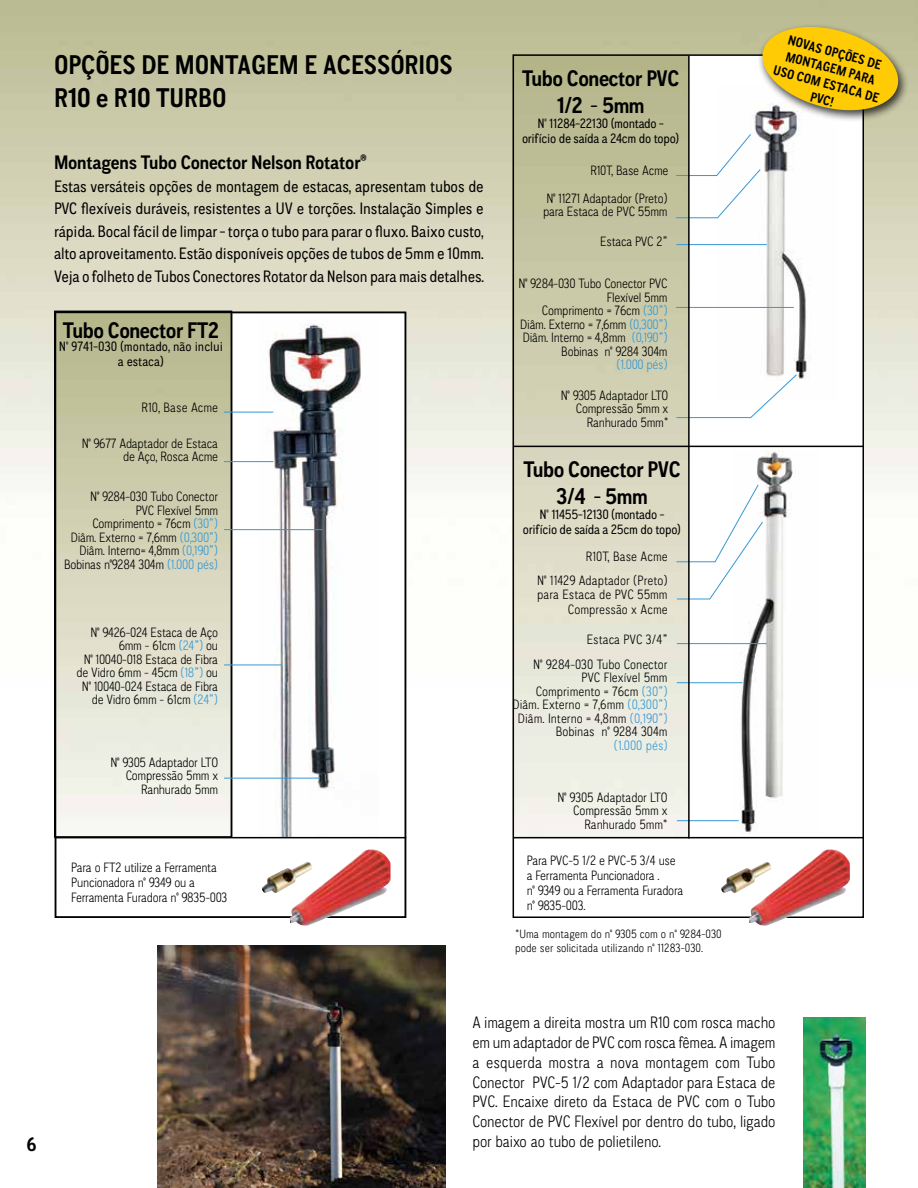
<style>
.page{position:relative;width:918px;height:1188px;background:#fff}
.page>*{position:absolute;margin:0;border:0;box-sizing:border-box;transform-origin:0 0}
.t1{font:700 27px/32.4px "CA Normal";color:#000}
.t2{font:700 22.5px/27px "CA Normal";letter-spacing:-.02em;color:#000;text-align:center}
.t3{font:700 19.5px "CA Normal";letter-spacing:-.01em;color:#000}
.t4{font:16.5px/22.5px "CA Normal";letter-spacing:-.01em;color:#000;text-align:justify}
.t5{font:300 16.5px/19.8px "CA Normal";letter-spacing:-.01em;color:#000;text-align:justify}
.t6{font:300 13.5px/13.5px "CA Normal";letter-spacing:-.02em;color:#000;text-align:right}
.t7{font:300 13.5px/13.5px "CA Normal";color:#000;text-align:right}
.t8{font:13.5px/15px "CA Normal";letter-spacing:-.02em;color:#000;text-align:center}
.t9{font:700 13.5px/16.2px "CA Normal";color:#000;text-align:center}
.t10{font:13.5px/15px "CA Normal";color:#000;text-align:center}
.t11{font:300 13.5px "CA Normal";letter-spacing:-.01em;color:#3698d4}
.t12{font:300 12px/14.4px "CA Normal";color:#000}
.s1{color:#3698d4}
</style>
<div class="page">
<img style="left:0;top:0;width:918px;height:686px">
<img style="left:803px;top:1017px;width:63px;height:171px">
<img style="left:158px;top:945px;width:288px;height:243px">
<img style="left:516px;top:57px;width:172px;height:780px">
<img style="left:721px;top:868px;width:28px;height:25px">
<div style="left:690px;top:55px;width:173px;height:391px;background:#fff"></div>
<img style="left:716px;top:112px;width:95px;height:267px">
<div style="left:690px;top:447px;width:173px;height:391px;background:#fff"></div>
<img style="left:733px;top:450px;width:60px;height:383px">
<svg style="left:675px;top:133px;width:86px;height:86px"></svg>
<svg style="left:676px;top:484px;width:88px;height:116px"></svg>
<hr style="left:676px;top:307px;width:118px;height:1px;background:#3698d4">
<hr style="left:677px;top:682px;width:65px;height:1px;background:#3698d4">
<hr style="left:677px;top:643px;width:90px;height:1px;background:#3698d4">
<hr style="left:677px;top:820px;width:62px;height:1px;background:#3698d4">
<svg style="left:676px;top:374px;width:122px;height:44px"></svg>
<hr style="left:676px;top:244px;width:91px;height:1px;background:#3698d4">
<hr style="left:688px;top:56px;width:2px;height:782px;background:#000">
<hr style="left:513px;top:446px;width:350px;height:1px;background:#000">
<div style="left:513px;top:54px;width:351px;height:864px;border:2px solid #000"></div>
<img style="left:749px;top:849px;width:101px;height:77px">
<div style="left:757px;top:24px;width:152px;height:99px;background:#000;opacity:.75"></div>
<svg style="left:758px;top:21px;width:145px;height:95px;background:#e3c341"></svg>
<svg style="left:56px;top:312px;width:349px;height:605px"></svg>
<div style="left:54px;top:311px;width:178px;height:527px;border:2px solid #000"></div>
<hr style="left:231px;top:312px;width:1px;height:525px;background:#000">
<img style="left:262px;top:868px;width:28px;height:25px">
<div style="left:55px;top:312px;width:351px;height:606px;border:2px solid #000"></div>
<img style="left:259px;top:324px;width:118px;height:513px">
<hr style="left:224px;top:529px;width:99px;height:1px;background:#3698d4">
<hr style="left:224px;top:665px;width:57px;height:1px;background:#3698d4">
<hr style="left:224px;top:778px;width:96px;height:1px;background:#3698d4">
<hr style="left:55px;top:837px;width:351px;height:1px;background:#000">
<img style="left:290px;top:849px;width:101px;height:77px">
<hr style="left:224px;top:461px;width:49px;height:1px;background:#3698d4">
<hr style="left:224px;top:412px;width:49px;height:1px;background:#3698d4">
<hr style="left:514px;top:837px;width:350px;height:1px;background:#000">
<h1 class="t1" style="left:54px;top:48px;width:400px">OPÇÕES DE MONTAGEM E ACESSÓRIOS<br>R10 e R10 TURBO</h1>
<h3 class="t3" style="left:54px;top:149px;width:314px">Montagens Tubo Conector Nelson Rotator®</h3>
<p class="t4" style="left:54px;top:174px;width:432px">Estas versáteis opções de montagem de estacas, apresentam tubos de PVC flexíveis duráveis, resistentes a UV e torções. Instalação Simples e rápida. Bocal fácil de limpar - torça o tubo para parar o fluxo. Baixo custo, alto aproveitamento. Estão disponíveis opções de tubos de 5mm e 10mm.<br>Veja o folheto de Tubos Conectores Rotator da Nelson para mais detalhes.</p>
<h2 class="t2" style="left:63px;top:316px;width:157px">Tubo Conector FT2</h2>
<p class="t10" style="left:59px;top:339px;width:166px">Nº 9741-030 (montado, não inclui a estaca)</p>
<p class="t7" style="left:142px;top:400px;width:78px">R10, Base Acme</p>
<p class="t6" style="left:82px;top:436px;width:138px">Nº 9677 Adaptador de Estaca de Aço, Rosca Acme</p>
<p class="t6" style="left:64px;top:490px;width:156px">Nº 9284-030 Tubo Conector<br>PVC Flexível 5mm<br>Comprimento = 76cm <span class="s1">(30”)<br></span>Diâm. Externo = 7,6mm <span class="s1">(0,300”)<br></span>Diâm. Interno= 4,8mm <span class="s1">(0,190”)<br></span>Bobinas nº9284 304m <span class="s1">(1.000 pés)</span></p>
<p class="t6" style="left:76px;top:625px;width:143px">Nº 9426-024 Estaca de Aço<br>6mm - 61cm <span class="s1">(24”)</span> ou<br>Nº 10040-018 Estaca de Fibra de Vidro 6mm - 45cm <span class="s1">(18”)</span> ou<br>Nº 10040-024 Estaca de Fibra de Vidro 6mm - 61cm <span class="s1">(24”)</span></p>
<p class="t6" style="left:111px;top:755px;width:109px">Nº 9305 Adaptador LTO<br>Compressão 5mm x<br>Ranhurado 5mm</p>
<p class="t6" style="left:71px;top:860px;width:158px;line-height:15px;text-align:left">Para o FT2 utilize a Ferramenta<br>Puncionadora nº 9349 ou a<br>Ferramenta Furadora nº 9835-003</p>
<h2 class="t2" style="left:522px;top:65px;width:159px">Tubo Conector PVC<br>1/2 - 5mm</h2>
<p class="t8" style="left:522px;top:116px;width:159px">Nº 11284-22130 (montado - orifício de saída a 24cm do topo)</p>
<p class="t6" style="left:591px;top:163px;width:79px">R10T, Base Acme</p>
<p class="t6" style="left:543px;top:191px;width:126px;text-align:left">Nº 11271 Adaptador (Preto) para Estaca de PVC 55mm</p>
<p class="t6" style="left:600px;top:235px;width:69px">Estaca PVC 2”</p>
<p class="t6" style="left:518px;top:277px;width:151px">Nº 9284-030 Tubo Conector PVC<br>Flexível 5mm<br>Comprimento = 76cm <span class="s1">(30”)<br></span>Diâm. Externo = 7,6mm <span class="s1">(0,300”)<br></span>Diâm. Interno = 4,8mm <span class="s1">(0,190”)<br></span>Bobinas nº 9284 304m</p>
<p class="t11" style="left:617px;top:356px;width:53px">(1.000 pés)</p>
<p class="t6" style="left:561px;top:388px;width:109px">Nº 9305 Adaptador LTO<br>Compressão 5mm x<br>Ranhurado 5mm*</p>
<h2 class="t2" style="left:523px;top:455px;width:159px">Tubo Conector PVC<br>3/4 - 5mm</h2>
<p class="t8" style="left:523px;top:506px;width:160px">Nº 11455-12130 (montado - orifício de saída a 25cm do topo)</p>
<p class="t7" style="left:537px;top:543px;width:132px;line-height:24.8px">R10T, Base Acme<br>Nº 11429 Adaptador (Preto)</p>
<p class="t7" style="left:537px;top:587px;width:132px;line-height:15px">para Estaca de PVC 55mm<br>Compressão x Acme</p>
<p class="t7" style="left:587px;top:632px;width:82px">Estaca PVC 3/4”</p>
<p class="t7" style="left:512px;top:657px;width:157px">Nº 9284-030 Tubo Conector<br>PVC Flexível 5mm<br>Comprimento = 76cm <span class="s1">(30”)<br></span>Diâm. Externo = 7,6mm <span class="s1">(0,300”)<br></span>Diâm. Interno = 4,8mm <span class="s1">(0,190”)<br></span>Bobinas nº 9284 304m</p>
<p class="t11" style="left:614px;top:736px;width:55px">(1.000 pés)</p>
<p class="t6" style="left:557px;top:790px;width:112px">Nº 9305 Adaptador LTO<br>Compressão 5mm x<br>Ranhurado 5mm*</p>
<p class="t6" style="left:527px;top:853px;width:158px;line-height:15px;text-align:left">Para PVC-5 1/2 e PVC-5 3/4 use a Ferramenta Puncionadora .<br>nº 9349 ou a Ferramenta Furadora nº 9835-003.</p>
<p class="t12" style="left:515px;top:926px;width:208px">*Uma montagem do nº 9305 com o nº 9284-030 pode ser solicitada utilizando nº 11283-030.</p>
<p class="t9" style="left:784px;top:30px;width:110px;rotate:15deg">NOVAS OPÇÕES DE<br>MONTAGEM PARA<br>USO COM ESTACA DE<br>PVC!</p>
<h3 class="t3" style="left:26px;top:1131px;width:12px">6</h3>
<p class="t5" style="left:472px;top:1012px;width:305px">A imagem a direita mostra um R10 com rosca macho em um adaptador de PVC com rosca fêmea. A imagem a esquerda mostra a nova montagem com Tubo Conector PVC-5 1/2 com Adaptador para Estaca de PVC. Encaixe direto da Estaca de PVC com o Tubo Conector de PVC Flexível por dentro do tubo, ligado por baixo ao tubo de polietileno.</p>
</div>
